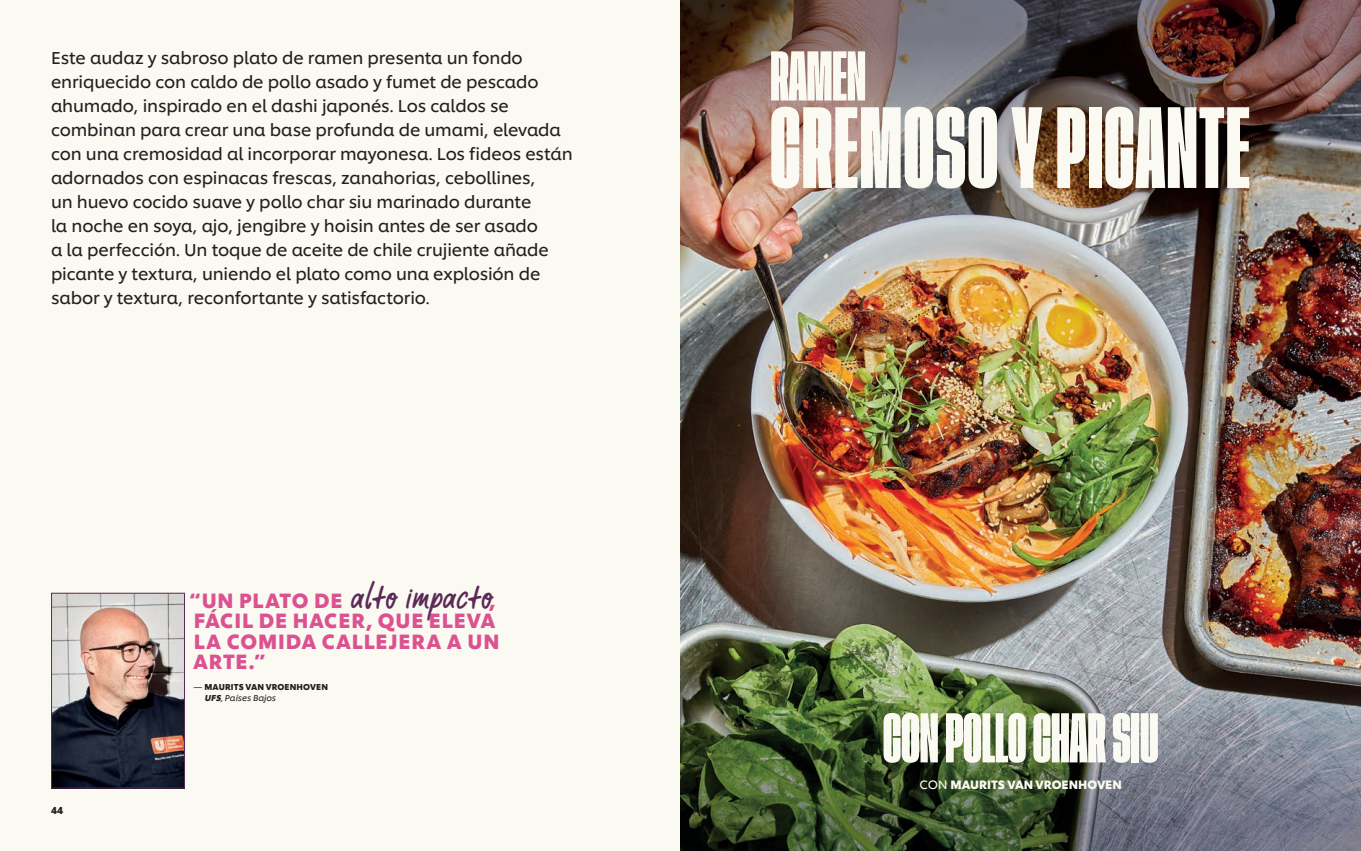
<style>
.page{position:relative;width:1361px;height:851px;background:#fff}
.page>*{position:absolute;margin:0;border:0;box-sizing:border-box;transform-origin:0 0}
.t1{font:85.4px "Tusker Grotesk 3800 Super";letter-spacing:.02em;color:#fbfaf2}
.t2{font:52px "Tusker Grotesk 3800 Super";color:#fbfaf2}
.t3{font:44.5px "Chefs Hand";color:#5b2a57}
.t4{font:700 20.4px/20.4px "Unilever Shilling";letter-spacing:.035em;color:#dc5291}
.Recipe_Description{font:17px/24px "Unilever Shilling";letter-spacing:-.005em;color:#231f20}
.t5{font:700 12px "Unilever Shilling";color:#fbfaf2}
.t6{font:700 10px "Unilever Shilling";color:#231f20}
.RECIPE_QUOTE_CREDIT{font:700 8.5px/11.5px "Unilever Shilling";letter-spacing:.015em;color:#231f20}
.s1{font-weight:400}
.s2{font-style:italic}
.s3{font-weight:400;font-style:italic}
</style>
<div class="page">
<div style="left:0;top:0;width:680px;height:850px;background:#fbfaf2"></div>
<img style="left:53px;top:594px;width:130px;height:192px">
<div style="left:51px;top:592px;width:134px;height:196px;border:1px solid #5b2a57"></div>
<img style="left:680px;top:227px;width:681px;height:436px">
<img style="left:680px;top:0;width:681px;height:227px">
<img style="left:680px;top:663px;width:681px;height:187px">
<p class="Recipe_Description" style="left:51px;top:45px;width:523px">Este audaz y sabroso plato de ramen presenta un fondo enriquecido con caldo de pollo asado y fumet de pescado ahumado, inspirado en el dashi japonés. Los caldos se combinan para crear una base profunda de umami, elevada con una cremosidad al incorporar mayonesa. Los fideos están adornados con espinacas frescas, zanahorias, cebollines,<br>un huevo cocido suave y pollo char siu marinado durante<br>la noche en soya, ajo, jengibre y hoisin antes de ser asado<br>a la perfección. Un toque de aceite de chile crujiente añade picante y textura, uniendo el plato como una explosión de sabor y textura, reconfortante y satisfactorio.</p>
<p class="t3" style="left:351px;top:573px;width:144px">alto impacto</p>
<p class="t4" style="left:190px;top:588px;width:154px">“UN PLATO DE</p>
<p class="t4" style="left:489px;top:588px;width:8px">,</p>
<p class="t4" style="left:193px;top:608px;width:308px">FÁCIL DE HACER, QUE ELEVA<br>LA COMIDA CALLEJERA A UN<br>ARTE.”</p>
<p class="t6" style="left:51px;top:802px;width:14px">44</p>
<p class="RECIPE_QUOTE_CREDIT" style="left:205px;top:680px;width:125px;text-indent:-11px"><span class="s1">—</span> MAURITS VAN VROENHOVEN<br><span class="s2">UFS</span><span class="s3">, Países Bajos</span></p>
<p class="t2" style="left:770px;top:46px;width:97px">RAMEN</p>
<p class="t1" style="left:770px;top:98px;width:481px">CREMOSO Y PICANTE</p>
<p class="t2" style="left:883px;top:707px;width:277px">CON POLLO CHAR SIU</p>
<p class="t5" style="left:919px;top:774px;width:204px"><span class="s1">CON</span> MAURITS VAN VROENHOVEN</p>
</div>
